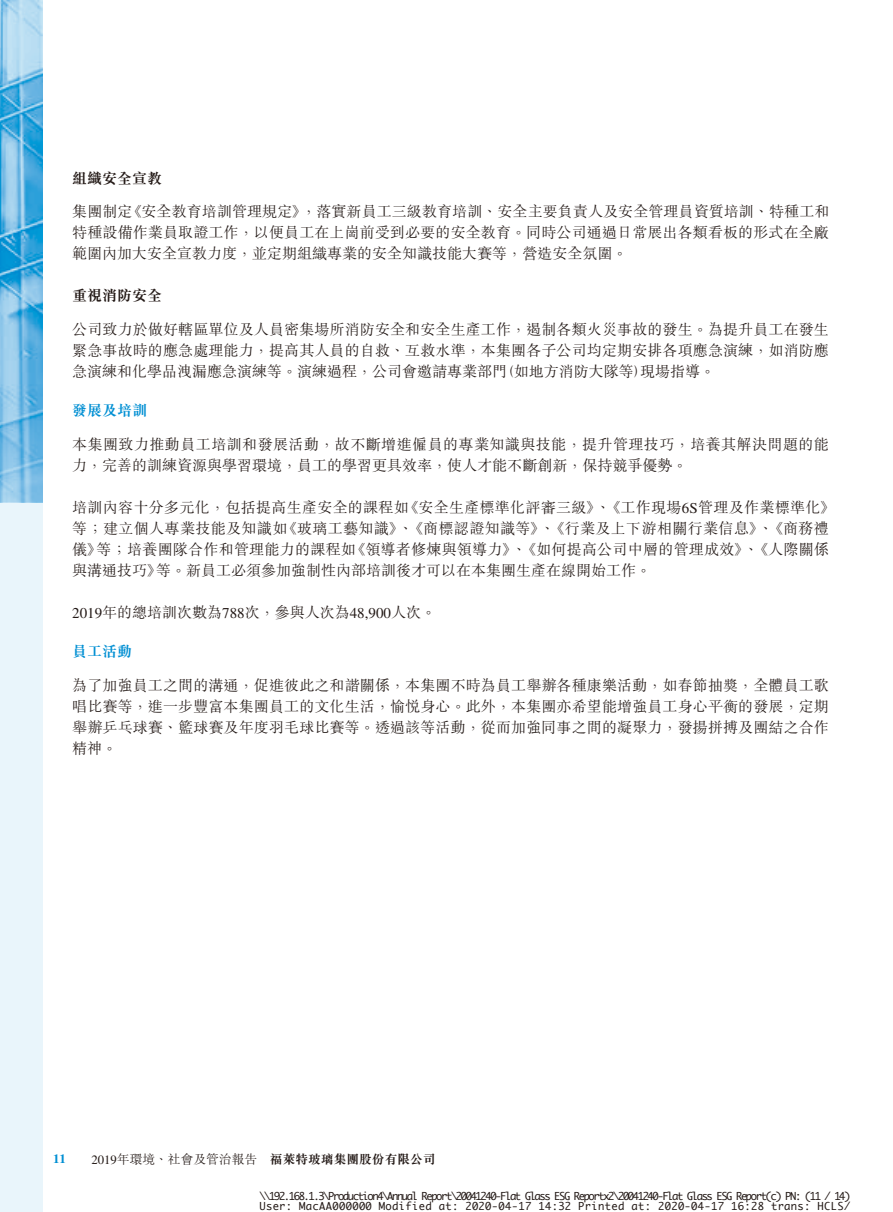
<style>
.page{position:relative;width:893px;height:1212px;background:#fff}
.page>*{position:absolute;margin:0;border:0;box-sizing:border-box;transform-origin:0 0}
.t1{font:300 15px/21px "M Sung HK";letter-spacing:.01em;color:#231916}
.t2{font:300 15px/21px "M Sung HK";letter-spacing:.03em;color:#231916}
.t3{font:700 15px "M Sung HK";color:#231916}
.t4{font:700 15px "M Sung HK";color:#008fd3}
.t5{font:300 12.75px "M Sung HK";color:#231916}
.t6{font:700 12.75px "M Sung HK";color:#231916}
.t7{font:700 12.75px "Times LT Std";color:#008fd3}
.t8{font:10.5px/10.5px "Monaco";letter-spacing:-.13em;color:#231916;text-align:right}
.t9{font:10.5px "Monaco";letter-spacing:.03em;color:#231916}
.s1{font-family:"Times LT Std";font-weight:400}
</style>
<div class="page">
<div style="left:0;top:502px;width:43px;height:710px;background:#e9f5fb"></div>
<svg style="left:0;top:0;width:43px;height:502px;background:#6ebae3"></svg>
<p class="t3" style="left:72px;top:167px;width:92px">組織安全宣教</p>
<p class="t1" style="left:301px;top:201px;width:530px">，落實新員工三級教育培訓、安全主要負責人及安全管理員資質培訓、特種工和</p>
<p class="t1" style="left:127px;top:201px;width:181px">《安全教育培訓管理規定》</p>
<p class="t1" style="left:72px;top:201px;width:758px">集團制定<br>特種設備作業員取證工作，以便員工在上崗前受到必要的安全教育。同時公司通過日常展出各類看板的形式在全廠範圍內加大安全宣教力度，並定期組織專業的安全知識技能大賽等，營造安全氛圍。</p>
<p class="t3" style="left:72px;top:285px;width:92px">重視消防安全</p>
<p class="t1" style="left:72px;top:318px;width:758px">公司致力於做好轄區單位及人員密集場所消防安全和安全生產工作，遏制各類火災事故的發生。為提升員工在發生</p>
<p class="t1" style="left:72px;top:339px;width:758px">緊急事故時的應急處理能力，提高其人員的自救、互救水準，本集團各子公司均定期安排各項應急演練，如消防應</p>
<p class="t1" style="left:500px;top:360px;width:217px">（如地方消防大隊等現場指導。</p>
<p class="t1" style="left:72px;top:360px;width:437px">急演練和化學品洩漏應急演練等。演練過程，公司會邀請專業部門</p>
<p class="t4" style="left:72px;top:400px;width:77px">發展及培訓</p>
<p class="t2" style="left:72px;top:433px;width:758px">本集團致力推動員工培訓和發展活動，故不斷增進僱員的專業知識與技能，提升管理技巧，培養其解決問題的能力，完善的訓練資源與學習環境，員工的學習更具效率，使人才能不斷創新，保持競爭優勢。</p>
<p class="t1" style="left:404px;top:496px;width:433px">《安全生產標準化評審三級》、《工作現場<span class="s1">6S</span>管理及作業標準化《</p>
<p class="t1" style="left:632px;top:360px;width:16px">）</p>
<p class="t1" style="left:282px;top:496px;width:548px;text-indent:-210px">培訓內容十分多元化，包括提高生產安全的課程如<br>《玻璃工藝知識》、《商標認證知識等》、《行業及上下游相關行業信息》、《商務禮</p>
<p class="t1" style="left:72px;top:517px;width:217px">等；建立個人專業技能及知識如</p>
<p class="t1" style="left:97px;top:538px;width:261px">等；培養團隊合作和管理能力的課程如</p>
<p class="t1" style="left:351px;top:538px;width:480px">《領導者修煉與領導力》、《如何提高公司中層的管理成效》、《人際關係</p>
<p class="t1" style="left:72px;top:538px;width:31px">儀》</p>
<p class="t1" style="left:156px;top:559px;width:496px">等。新員工必須參加強制性內部培訓後才可以在本集團生產在線開始工作。</p>
<p class="t1" style="left:72px;top:559px;width:91px">與溝通技巧》</p>
<p class="t1" style="left:72px;top:601px;width:365px"><span class="s1">2019</span>年的總培訓次數為<span class="s1">788</span>次，參與人次為<span class="s1">48,900</span>人次。</p>
<p class="t4" style="left:72px;top:641px;width:62px">員工活動</p>
<p class="t1" style="left:72px;top:674px;width:758px;text-align:justify">為了加強員工之間的溝通，促進彼此之和諧關係，本集團不時為員工舉辦各種康樂活動，如春節抽獎，全體員工歌唱比賽等，進一步豐富本集團員工的文化生活，愉悅身心。此外，本集團亦希望能增強員工身心平衡的發展，定期舉辦乒乓球賽、籃球賽及年度羽毛球比賽等。透過該等活動，從而加強同事之間的凝聚力，發揚拼搏及團結之合作精神。</p>
<p class="t7" style="left:53px;top:1151px;width:14px">11</p>
<p class="t5" style="left:91px;top:1150px;width:167px"><span class="s1">2019</span>年環境、社會及管治報告</p>
<p class="t6" style="left:270px;top:1150px;width:167px">福萊特玻璃集團股份有限公司</p>
<p class="t8" style="left:259px;top:1190px;width:593px">\\192.168.1.3\Production \4 Annual Report\20041240-Flat Glass ESG Reportx \2 20041240-Flat Glass ESG Report c( ) PN ): 11 / 14(<br>HCLS/</p>
<p class="t9" style="left:379px;top:1197px;width:54px">Modified</p>
<p class="t9" style="left:578px;top:1197px;width:48px">Printed</p>
<p class="t9" style="left:299px;top:1197px;width:74px">MacAA000000</p>
<p class="t8" style="left:465px;top:1201px;width:68px">2020-04-17</p>
<p class="t8" style="left:538px;top:1201px;width:34px">14:32</p>
<p class="t8" style="left:658px;top:1201px;width:68px">2020-04-17</p>
<p class="t8" style="left:731px;top:1201px;width:34px">16:28</p>
<p class="t8" style="left:259px;top:1201px;width:34px">User:</p>
<p class="t8" style="left:439px;top:1201px;width:21px">at:</p>
<p class="t8" style="left:631px;top:1201px;width:21px">at:</p>
<p class="t8" style="left:771px;top:1201px;width:41px">trans:</p>
</div>
